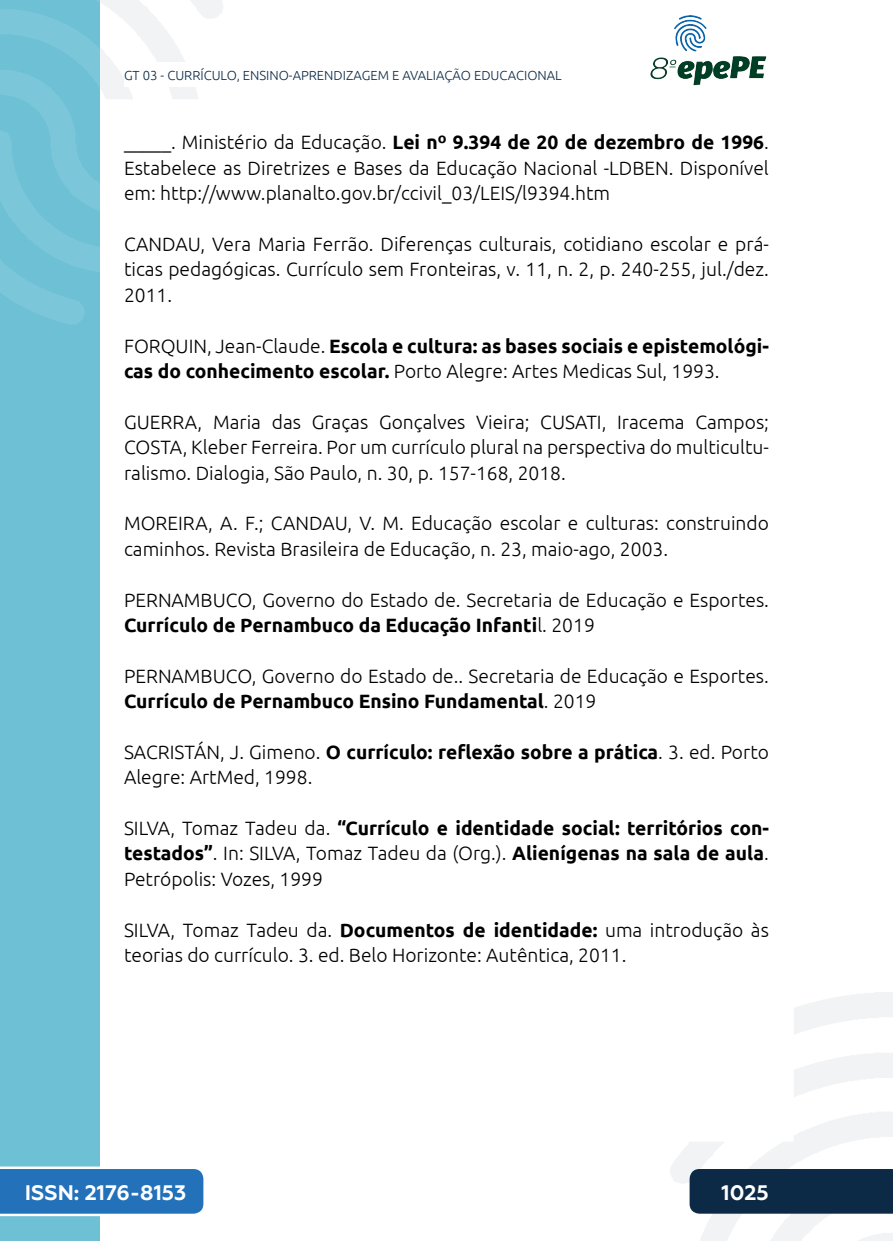
<style>
.page{position:relative;width:893px;height:1241px;background:#fff}
.page>*{position:absolute;margin:0;border:0;box-sizing:border-box;transform-origin:0 0}
.t1{font:700 21px "Geometria";color:#fff}
._11_REFERENCIAS{font:300 19.25px/25.4px "Ubuntu";color:#000}
._11_REFERENCIAS-2{font:700 19.25px/25.4px "Ubuntu";color:#000}
.t2{font:300 13.12px "Ubuntu";color:#0c2a46}
.s1{font-weight:700}
.s2{font-weight:300}
</style>
<div class="page">
<svg style="left:670px;top:992px;width:223px;height:248px"></svg>
<svg style="left:99px;top:0;width:124px;height:324px"></svg>
<img style="left:650px;top:15px;width:117px;height:71px">
<div style="left:0;top:0;width:99px;height:1240px;background:#6ec0d5"></div>
<svg style="left:0;top:0;width:99px;height:325px"></svg>
<svg style="left:0;top:1166px;width:203px;height:49px;background:#367dbf"></svg>
<div style="left:690px;top:1168px;width:203px;height:45px;background:#0c2a46"></div>
<div style="left:124px;top:62px;width:516px;height:25px;background:#fff"></div>
<p class="t2" style="left:124px;top:67px;width:439px">GT 03 - CURRÍCULO, ENSINO-APRENDIZAGEM E AVALIAÇÃO EDUCACIONAL</p>
<p class="_11_REFERENCIAS" style="left:124px;top:129px;width:646px;text-align:justify">_____. Ministério da Educação. <span class="s1">Lei nº 9.394 de 20 de dezembro de 1996</span>.<br>Estabelece as Diretrizes e Bases da Educação Nacional -LDBEN. Disponível em: http://www.planalto.gov.br/ccivil_03/LEIS/l9394.htm</p>
<p class="_11_REFERENCIAS" style="left:124px;top:231px;width:646px;text-align:justify">CANDAU, Vera Maria Ferrão. Diferenças culturais, cotidiano escolar e prá&shy;ticas pedagógicas. Currículo sem Fronteiras, v. 11, n. 2, p. 240-255, jul./dez.<br>2011.</p>
<p class="_11_REFERENCIAS-2" style="left:124px;top:333px;width:646px"><span class="s2">FORQUIN, Jean-Claude.</span> Escola e cultura: as bases sociais e epistemológi&shy;cas do conhecimento escolar. <span class="s2">Porto Alegre: Artes Medicas Sul, 1993.</span></p>
<p class="_11_REFERENCIAS" style="left:124px;top:408px;width:646px;text-align:justify">GUERRA, Maria das Graças Gonçalves Vieira; CUSATI, Iracema Campos; COSTA, Kleber Ferreira. Por um currículo plural na perspectiva do multicultu&shy;ralismo. Dialogia, São Paulo, n. 30, p. 157-168, 2018.</p>
<p class="_11_REFERENCIAS" style="left:124px;top:510px;width:646px">MOREIRA, A. F.; CANDAU, V. M. Educação escolar e culturas: construindo caminhos. Revista Brasileira de Educação, n. 23, maio-ago, 2003.</p>
<p class="_11_REFERENCIAS" style="left:124px;top:586px;width:646px">PERNAMBUCO, Governo do Estado de. Secretaria de Educação e Esportes.<br><span class="s1">Currículo de Pernambuco da Educação Infanti</span>l. 2019</p>
<p class="_11_REFERENCIAS" style="left:124px;top:662px;width:646px">PERNAMBUCO, Governo do Estado de.. Secretaria de Educação e Esportes.<br><span class="s1">Currículo de Pernambuco Ensino Fundamental</span>. 2019</p>
<p class="_11_REFERENCIAS" style="left:124px;top:738px;width:646px">SACRISTÁN, J. Gimeno. <span class="s1">O currículo: reflexão sobre a prática</span>. 3. ed. Porto<br>Alegre: ArtMed, 1998.</p>
<p class="_11_REFERENCIAS-2" style="left:124px;top:815px;width:646px;text-align:justify"><span class="s2">SILVA, Tomaz Tadeu da.</span> “Currículo e identidade social: territórios con&shy;testados”<span class="s2">. In: SILVA, Tomaz Tadeu da (Org.).</span> Alienígenas na sala de aula<span class="s2">.<br>Petrópolis: Vozes, 1999</span></p>
<p class="_11_REFERENCIAS" style="left:124px;top:916px;width:646px">SILVA, Tomaz Tadeu da. <span class="s1">Documentos de identidade:</span> uma introdução às teorias do currículo. 3. ed. Belo Horizonte: Autêntica, 2011.</p>
<p class="t1" style="left:25px;top:1179px;width:163px">ISSN: 2176-8153</p>
<p class="t1" style="left:721px;top:1179px;width:49px">1025</p>
</div>
